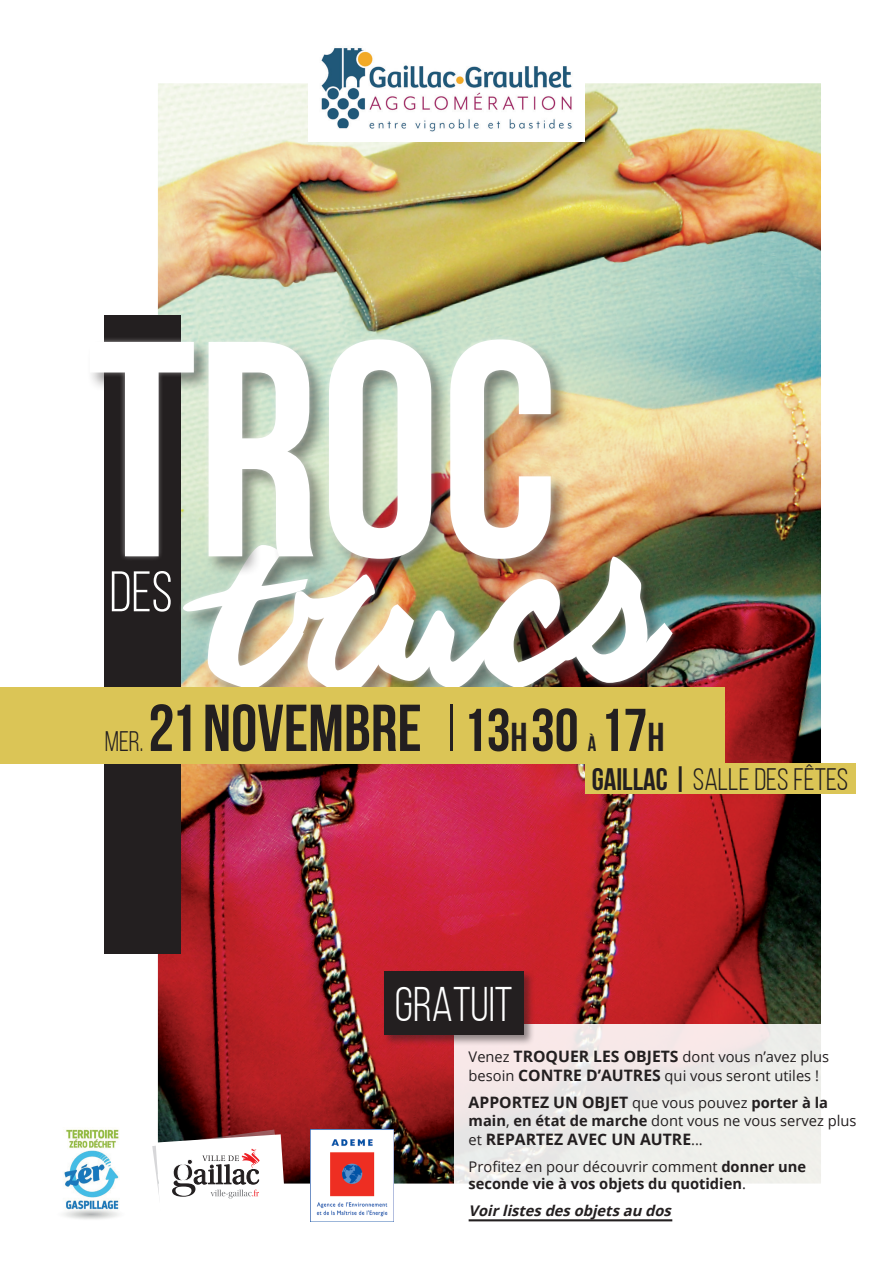
<style>
.page{position:relative;width:893px;height:1263px;background:#fff}
.page>*{position:absolute;margin:0;border:0;box-sizing:border-box;transform-origin:0 0}
.t1{font:700 306.3px "Bebas Neue";color:#fff}
.t2{font:207.6px "anothershabby";color:#fff;scale:.91 1}
.t3{font:700 66.15px "Bebas Neue";color:#231f20}
.t4{font:57px "Bebas Neue";color:#fff}
.t5{font:48.45px "Bebas Neue";color:#fff}
.t6{font:31.05px "Bebas Neue";color:#231f20}
.t7{font:28.2px "Bebas Neue";color:#231f20}
.t8{font:700 21px "Bebas Neue";color:#231f20}
.t9{font:700 15.75px "Open Sans";color:#231f20}
.t10{font:14.7px/18.9px "Open Sans";color:#231f20}
.t11{font:700 14.7px/17.7px "Open Sans";color:#231f20}
.t12{font:italic 700 14.7px "Open Sans";color:#231f20}
.s1{font-size:60.3px}
.s2{font-size:40.2px}
.s3{font-weight:700}
.s4{font-weight:700;font-size:15.75px}
.s5{font-weight:400;font-size:14.7px}
.s6{font-size:14.7px}
.s7{font-weight:400}
</style>
<div class="page">
<img style="left:158px;top:83px;width:663px;height:1100px">
<div style="left:104px;top:315px;width:77px;height:639px;background:#231f20"></div>
<img style="left:308px;top:48px;width:277px;height:94px">
<svg style="left:454px;top:1024px;width:367px;height:198px;fill:#efeeea"></svg>
<div style="left:181px;top:542px;width:513px;height:177px;background:#231f20;opacity:.5"></div>
<div style="left:178px;top:539px;width:499px;height:163px;background:#fff;opacity:.5"></div>
<div style="left:87px;top:337px;width:484px;height:242px;background:#231f20;opacity:.5"></div>
<div style="left:84px;top:334px;width:472px;height:230px;background:#fff;opacity:.5"></div>
<div style="left:109px;top:569px;width:74px;height:55px;background:#231f20"></div>
<div style="left:0;top:687px;width:724px;height:77px;background:#dbc556"></div>
<div style="left:585px;top:763px;width:270px;height:30px;background:#dbc556"></div>
<div style="left:382px;top:969px;width:153px;height:77px;background:#231f20;opacity:.5"></div>
<div style="left:384px;top:971px;width:139px;height:64px;background:#231f20"></div>
<hr style="left:469px;top:1219px;width:203px;height:2px;background:#231f20">
<hr style="left:450px;top:704px;width:3px;height:47px;background:#231f20">
<img style="left:63px;top:1129px;width:56px;height:90px">
<svg style="left:152px;top:1129px;width:134px;height:70px"></svg>
<img style="left:310px;top:1129px;width:83px;height:92px">
<h1 class="t1" style="left:87px;top:282px;width:473px">TROC</h1>
<h3 class="t4" style="left:110px;top:561px;width:65px">DES</h3>
<h2 class="t2" style="left:213px;top:492px;width:493px">trucs</h2>
<h3 class="t7" style="left:105px;top:726px;width:40px">MER.</h3>
<h3 class="t3" style="left:148px;top:692px;width:518px">21 NOVEMBRE <span class="s1">13</span><span class="s2">H</span><span class="s1">30 17</span><span class="s2">H</span></h3>
<h3 class="t8" style="left:588px;top:732px;width:10px">À</h3>
<h3 class="t6" style="left:592px;top:762px;width:258px"><span class="s3">GAILLAC |</span> SALLE DES FÊTES</h3>
<h3 class="t5" style="left:395px;top:979px;width:119px">GRATUIT</h3>
<p class="t10" style="left:469px;top:1046px;width:362px">Venez <span class="s4">TROQUER LES OBJETS</span> dont vous n’avez plus besoin <span class="s4">CONTRE D’AUTRES</span> qui vous seront utiles !</p>
<p class="t9" style="left:469px;top:1092px;width:361px">APPORTEZ UN OBJET <span class="s5">que vous pouvez</span> <span class="s6">porter à la</span></p>
<p class="t10" style="left:469px;top:1111px;width:389px"><span class="s3">main</span>, <span class="s3">en état de marche</span> dont vous ne vous servez plus</p>
<p class="t9" style="left:469px;top:1128px;width:236px"><span class="s5">et</span> REPARTEZ AVEC UN AUTRE<span class="s5">...</span></p>
<p class="t11" style="left:469px;top:1157px;width:339px"><span class="s7">Profitez en pour découvrir comment</span> donner une seconde vie à vos objets du quotidien<span class="s7">.</span></p>
<p class="t12" style="left:469px;top:1200px;width:208px">Voirlistesdesobjetsau dos</p>
</div>
